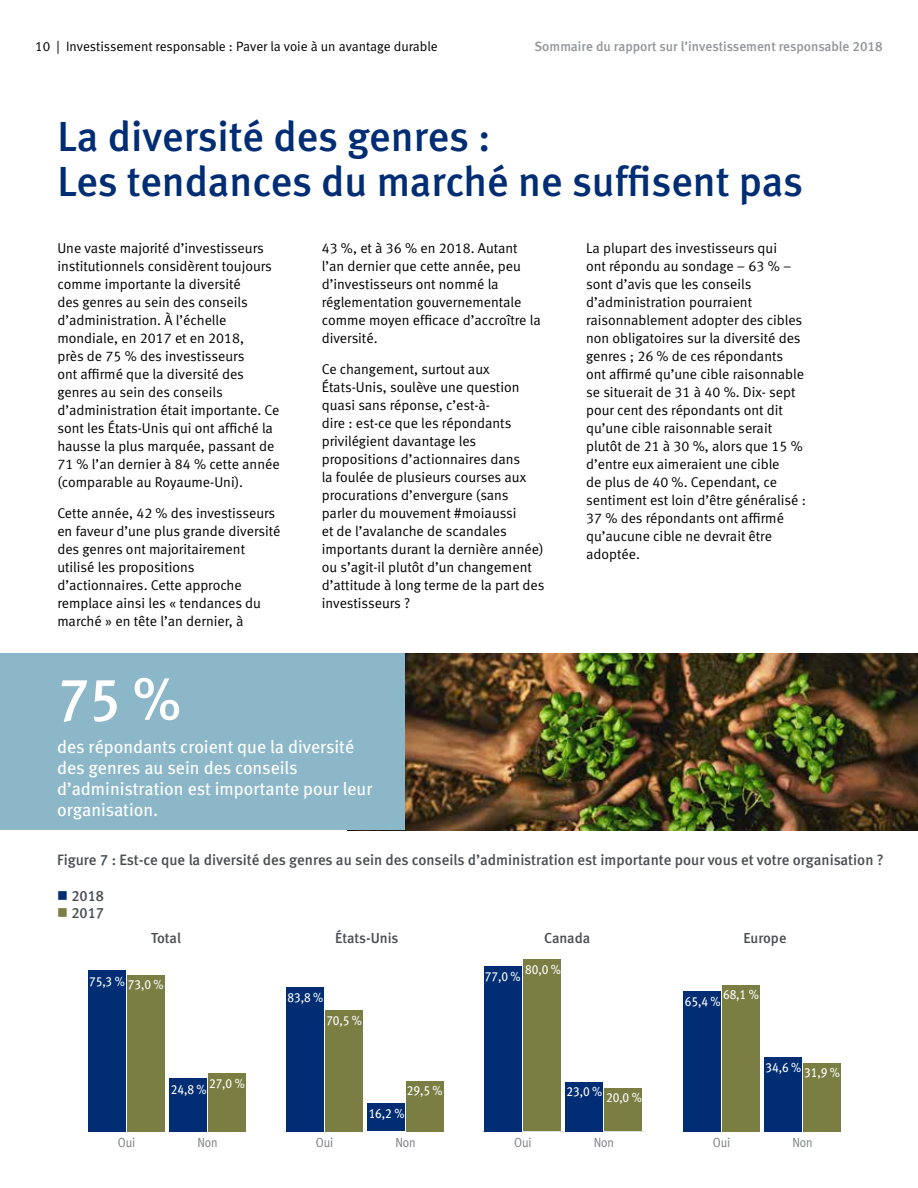
<style>
.page{position:relative;width:918px;height:1188px;background:#fff}
.page>*{position:absolute;margin:0;border:0;box-sizing:border-box;transform-origin:0 0}
.t1{font:60px "Meta Medium LF";color:#fff;scale:.96 1}
.t2{font:42px/45px "Meta Medium LF";color:#002d74}
.t3{font:18px/21px "Meta Book LF";color:#fff}
.t4{font:15px "Meta Medium LF";color:#4a4f54}
.t5{font:14.55px "Meta Medium LF";color:#4a4f54}
.t6{font:14.25px/18px "Meta Normal LF";color:#000}
.t7{font:13.5px "Meta Normal LF";letter-spacing:-.005em;color:#000}
.t8{font:13.5px "Meta Medium LF";color:#939598}
.t9{font:13.35px "Meta Book LF";letter-spacing:-.01em;color:#fff;scale:.9 1}
.t10{font:13.35px "Meta Normal LF";letter-spacing:-.01em;color:#797e82;scale:.9 1}
.s1{color:#002d74}
.s2{color:#7a7e43}
</style>
<div class="page">
<img style="left:405px;top:653px;width:513px;height:177px">
<div style="left:0;top:653px;width:405px;height:177px;background:#8cb7c9"></div>
<div style="left:127px;top:975px;width:38px;height:157px;background:#7a7e43"></div>
<div style="left:208px;top:1074px;width:38px;height:58px;background:#7a7e43"></div>
<div style="left:88px;top:970px;width:38px;height:162px;background:#002d74"></div>
<div style="left:169px;top:1078px;width:38px;height:54px;background:#002d74"></div>
<div style="left:325px;top:1010px;width:38px;height:121px;background:#7a7e43"></div>
<div style="left:406px;top:1081px;width:38px;height:50px;background:#7a7e43"></div>
<div style="left:286px;top:987px;width:38px;height:144px;background:#002d74"></div>
<div style="left:367px;top:1104px;width:38px;height:27px;background:#002d74"></div>
<div style="left:524px;top:959px;width:37px;height:172px;background:#7a7e43"></div>
<div style="left:605px;top:1088px;width:37px;height:43px;background:#7a7e43"></div>
<div style="left:485px;top:966px;width:37px;height:165px;background:#002d74"></div>
<div style="left:566px;top:1082px;width:37px;height:49px;background:#002d74"></div>
<div style="left:722px;top:985px;width:38px;height:146px;background:#7a7e43"></div>
<div style="left:803px;top:1063px;width:38px;height:68px;background:#7a7e43"></div>
<div style="left:683px;top:991px;width:38px;height:140px;background:#002d74"></div>
<div style="left:764px;top:1057px;width:38px;height:74px;background:#002d74"></div>
<p class="t7" style="left:35px;top:38px;width:404px">10 | Investissement responsable : Paver la voie à un avantage durable</p>
<p class="t8" style="left:534px;top:38px;width:350px">Sommaire du rapport sur l’investissement responsable 2018</p>
<h2 class="t2" style="left:57px;top:114px;width:747px">La diversité des genres :<br>Les tendances du marché ne suffisent pas</h2>
<p class="t6" style="left:57px;top:239px;width:224px">Une vaste majorité d’investisseurs institutionnels considèrent toujours comme importante la diversité<br>des genres au sein des conseils d’administration. À l’échelle mondiale, en 2017 et en 2018,<br>près de 75 % des investisseurs<br>ont affirmé que la diversité des genres au sein des conseils d’administration était importante. Ce sont les États-Unis qui ont affiché la hausse la plus marquée, passant de 71 % l’an dernier à 84 % cette année (comparable au Royaume-Uni).</p>
<p class="t6" style="left:57px;top:504px;width:225px">Cette année, 42 % des investisseurs en faveur d’une plus grande diversité des genres ont majoritairement utilisé les propositions d’actionnaires. Cette approche remplace ainsi les « tendances du marché » en tête l’an dernier, à</p>
<h1 class="t1" style="left:57px;top:664px;width:130px">75 %</h1>
<p class="t6" style="left:322px;top:239px;width:220px">43 %, et à 36 % en 2018. Autant l’an dernier que cette année, peu d’investisseurs ont nommé la réglementation gouvernementale comme moyen efficace d’accroître la diversité.</p>
<p class="t6" style="left:322px;top:360px;width:224px">Ce changement, surtout aux<br>États-Unis, soulève une question quasi sans réponse, c’est-à-<br>dire : est-ce que les répondants privilégient davantage les propositions d’actionnaires dans<br>la foulée de plusieurs courses aux procurations d’envergure (sans parler du mouvement #moiaussi<br>et de l’avalanche de scandales importants durant la dernière année) ou s’agit-il plutôt d’un changement d’attitude à long terme de la part des investisseurs ?</p>
<p class="t3" style="left:57px;top:736px;width:317px">des répondants croient que la diversité des genres au sein des conseils d’administration est importante pour leur organisation.</p>
<p class="t6" style="left:586px;top:239px;width:221px">La plupart des investisseurs qui<br>ont répondu au sondage – 63 % – sont d’avis que les conseils d’administration pourraient raisonnablement adopter des cibles non obligatoires sur la diversité des genres ; 26 % de ces répondants ont affirmé qu’une cible raisonnable se situerait de 31 à 40 %. Dix- sept pour cent des répondants ont dit qu’une cible raisonnable serait plutôt de 21 à 30 %, alors que 15 % d’entre eux aimeraient une cible<br>de plus de 40 %. Cependant, ce sentiment est loin d’être généralisé :<br>37 % des répondants ont affirmé qu’aucune cible ne devrait être adoptée.</p>
<p class="t4" style="left:57px;top:851px;width:828px">Figure 7 : Est-ce que la diversité des genres au sein des conseils d’administration est importante pour vous et votre organisation ?</p>
<p class="t4" style="left:57px;top:887px;width:48px"><span class="s1">■</span> 2018</p>
<p class="t4" style="left:57px;top:904px;width:48px"><span class="s2">■</span> 2017</p>
<p class="t5" style="left:151px;top:930px;width:31px">Total</p>
<p class="t5" style="left:335px;top:930px;width:65px">États-Unis</p>
<p class="t5" style="left:544px;top:930px;width:47px">Canada</p>
<p class="t5" style="left:743px;top:930px;width:45px">Europe</p>
<p class="t9" style="left:525px;top:962px;width:41px">80,0 %</p>
<p class="t9" style="left:89px;top:975px;width:84px">75,3 % 73,0 %</p>
<p class="t9" style="left:485px;top:968px;width:41px">77,0 %</p>
<p class="t9" style="left:288px;top:990px;width:41px">83,8 %</p>
<p class="t9" style="left:171px;top:1078px;width:84px">24,8 % 27,0 %</p>
<p class="t9" style="left:326px;top:1012px;width:41px">70,5 %</p>
<p class="t9" style="left:407px;top:1082px;width:41px">29,5 %</p>
<p class="t9" style="left:567px;top:1083px;width:41px">23,0 %</p>
<p class="t9" style="left:606px;top:1090px;width:41px">20,0 %</p>
<p class="t9" style="left:369px;top:1106px;width:41px">16,2 %</p>
<p class="t9" style="left:723px;top:987px;width:41px">68,1 %</p>
<p class="t9" style="left:685px;top:993px;width:41px">65,4 %</p>
<p class="t9" style="left:766px;top:1062px;width:84px">34,6 % 31,9 %</p>
<p class="t10" style="left:118px;top:1135px;width:21px">Oui</p>
<p class="t10" style="left:197px;top:1135px;width:24px">Non</p>
<p class="t10" style="left:316px;top:1135px;width:21px">Oui</p>
<p class="t10" style="left:395px;top:1135px;width:24px">Non</p>
<p class="t10" style="left:514px;top:1135px;width:21px">Oui</p>
<p class="t10" style="left:594px;top:1135px;width:24px">Non</p>
<p class="t10" style="left:713px;top:1135px;width:21px">Oui</p>
<p class="t10" style="left:792px;top:1135px;width:24px">Non</p>
</div>
